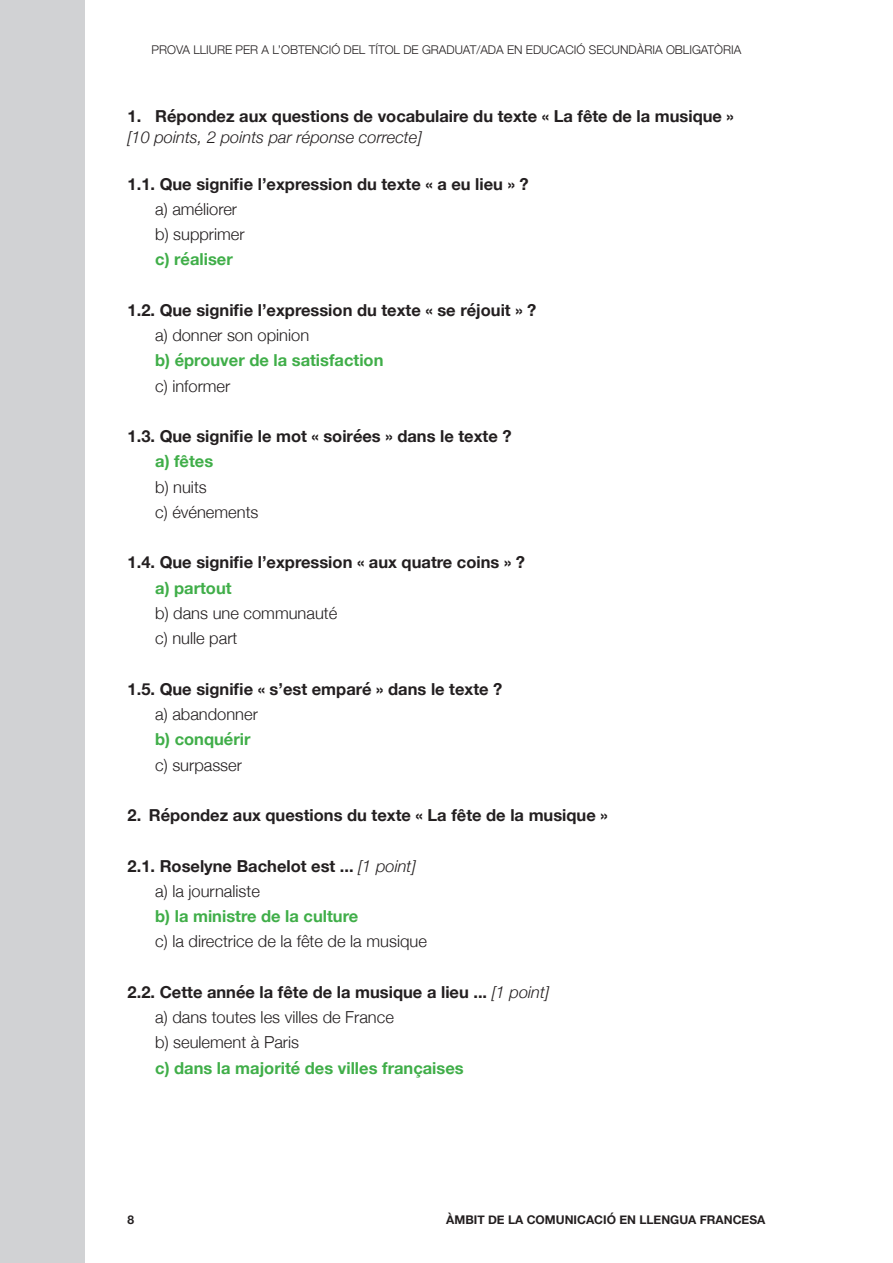
<style>
.page{position:relative;width:893px;height:1263px;background:#fff}
.page>*{position:absolute;margin:0;border:0;box-sizing:border-box;transform-origin:0 0}
.Pregunta{font:700 16.5px/21px "Helvetica Neue";color:#231f20}
.Subpregunta{font:300 16.5px "Helvetica Neue";color:#231f20}
.Subpregunta-2{font:700 16.5px "Helvetica Neue";color:#40ae49}
.t1{font:300 12px "Helvetica Neue";color:#231f20}
.t2{font:700 12px "Helvetica Neue";color:#231f20}
.s1{font-weight:300;font-style:italic}
</style>
<div class="page">
<div style="left:0;top:0;width:85px;height:1263px;background:#d1d2d4"></div>
<p class="t1" style="left:152px;top:40px;width:591px">PROVA LLIURE PER A L’OBTENCIÓ DEL TÍTOL DE GRADUAT/ADA EN EDUCACIÓ SECUNDÀRIA OBLIGATÒRIA</p>
<h4 class="Pregunta" style="left:128px;top:106px;width:608px">1. Répondez aux questions de vocabulaire du texte « La fête de la musique » <span class="s1">[10 points, 2 points par réponse correcte]</span></h4>
<h4 class="Pregunta" style="left:128px;top:174px;width:403px">1.1. Que signifie l’expression du texte « a eu lieu » ?</h4>
<p class="Subpregunta" style="left:155px;top:196px;width:83px">a) améliorer</p>
<p class="Subpregunta" style="left:155px;top:221px;width:91px">b) supprimer</p>
<p class="Subpregunta-2" style="left:155px;top:247px;width:79px">c) réaliser</p>
<h4 class="Pregunta" style="left:128px;top:300px;width:410px">1.2. Que signifie l’expression du texte « se réjouit » ?</h4>
<p class="Subpregunta" style="left:155px;top:322px;width:156px">a) donner son opinion</p>
<p class="Subpregunta-2" style="left:155px;top:348px;width:230px">b) éprouver de la satisfaction</p>
<p class="Subpregunta" style="left:155px;top:372px;width:77px">c) informer</p>
<h4 class="Pregunta" style="left:128px;top:426px;width:386px">1.3. Que signifie le mot « soirées » dans le texte ?</h4>
<p class="Subpregunta-2" style="left:155px;top:449px;width:60px">a) fêtes</p>
<p class="Subpregunta" style="left:155px;top:473px;width:53px">b) nuits</p>
<p class="Subpregunta" style="left:155px;top:499px;width:105px">c) événements</p>
<h4 class="Pregunta" style="left:128px;top:552px;width:399px">1.4. Que signifie l’expression « aux quatre coins » ?</h4>
<p class="Subpregunta-2" style="left:155px;top:575px;width:78px">a) partout</p>
<p class="Subpregunta" style="left:155px;top:600px;width:184px">b) dans une communauté</p>
<p class="Subpregunta" style="left:155px;top:625px;width:84px">c) nulle part</p>
<h4 class="Pregunta" style="left:128px;top:679px;width:376px">1.5. Que signifie « s’est emparé » dans le texte ?</h4>
<p class="Subpregunta" style="left:155px;top:701px;width:104px">a) abandonner</p>
<p class="Subpregunta-2" style="left:155px;top:726px;width:97px">b) conquérir</p>
<p class="Subpregunta" style="left:155px;top:751px;width:88px">c) surpasser</p>
<h4 class="Pregunta" style="left:128px;top:805px;width:482px">2. Répondez aux questions du texte « La fête de la musique »</h4>
<h4 class="Pregunta" style="left:128px;top:855px;width:289px">2.1. Roselyne Bachelot est ... <span class="s1">[1 point]</span></h4>
<p class="Subpregunta" style="left:155px;top:878px;width:106px">a) la journaliste</p>
<p class="Subpregunta-2" style="left:155px;top:903px;width:205px">b) la ministre de la culture</p>
<p class="Subpregunta" style="left:155px;top:928px;width:273px">c) la directrice de la fête de la musique</p>
<h4 class="Pregunta" style="left:128px;top:982px;width:423px">2.2. Cette année la fête de la musique a lieu ... <span class="s1">[1 point]</span></h4>
<p class="Subpregunta" style="left:155px;top:1004px;width:240px">a) dans toutes les villes de France</p>
<p class="Subpregunta" style="left:155px;top:1029px;width:145px">b) seulement à Paris</p>
<p class="Subpregunta-2" style="left:155px;top:1055px;width:310px">c) dans la majorité des villes françaises</p>
<p class="t2" style="left:128px;top:1210px;width:8px">8</p>
<p class="t2" style="left:446px;top:1210px;width:321px">ÀMBIT DE LA COMUNICACIÓ EN LLENGUA FRANCESA</p>
</div>
